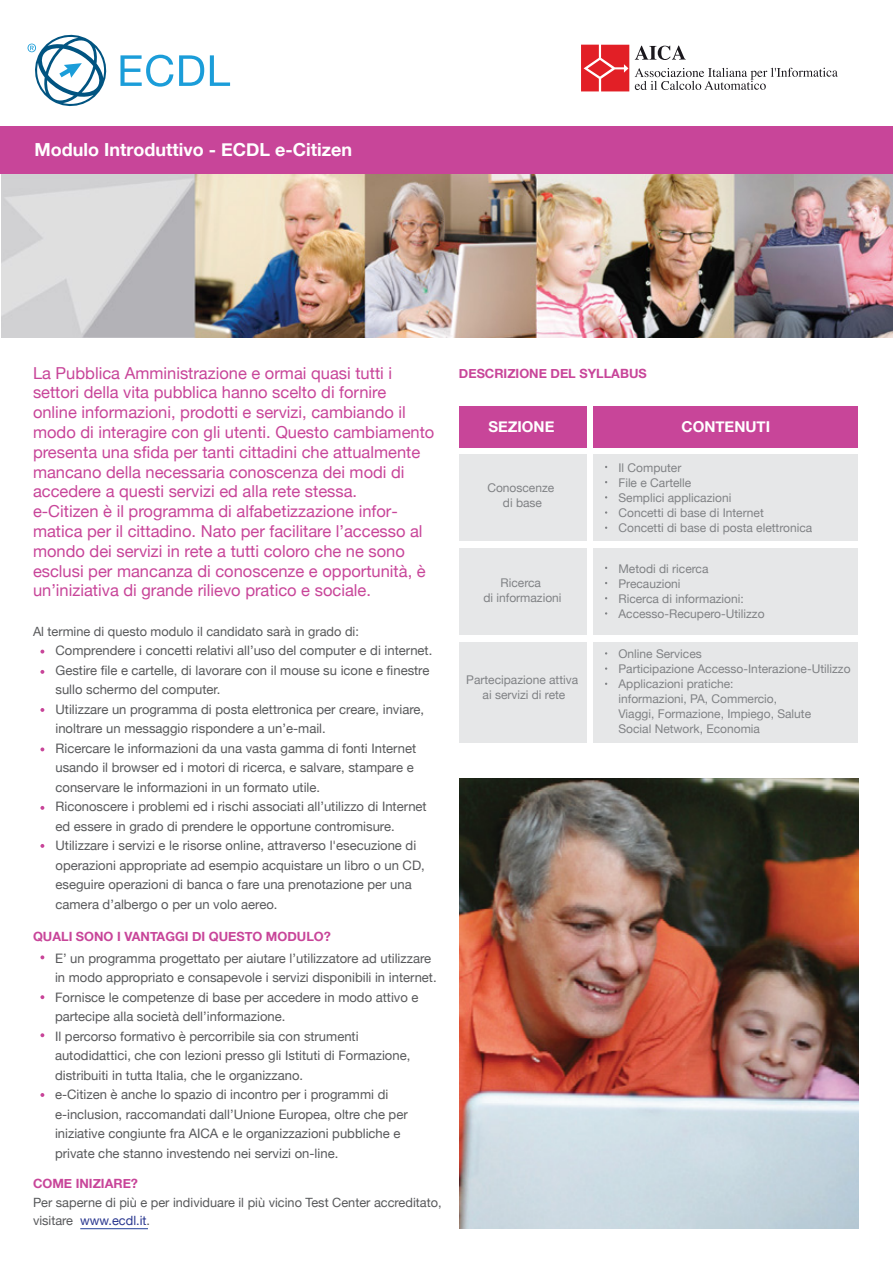
<style>
.page{position:relative;width:893px;height:1263px;background:#fff}
.page>*{position:absolute;margin:0;border:0;box-sizing:border-box;transform-origin:0 0}
.t1{font:700 18px "Helvetica Neue";color:#fff}
.t2{font:16.5px/19.8px "Helvetica Neue";color:#c84599}
.t3{font:700 15px "Helvetica Neue";color:#fff}
.t4{font:13.05px/19.5px "Helvetica Neue";color:#58595b}
.t5{font:12.75px/18px "Helvetica Neue";color:#58595b}
.t6{font:700 12.75px "Helvetica Neue";color:#c84599}
.t7{font:12px/15px "Helvetica Neue";color:#808285;text-align:center}
.s1{color:#2b3990}
</style>
<div class="page">
<img style="left:2px;top:174px;width:891px;height:163px">
<div style="left:594px;top:642px;width:264px;height:100px;background:#e6e7e8"></div>
<div style="left:0;top:126px;width:893px;height:48px;background:#c84599"></div>
<div style="left:459px;top:406px;width:127px;height:42px;background:#c84599"></div>
<div style="left:459px;top:454px;width:127px;height:86px;background:#e6e7e8"></div>
<div style="left:594px;top:454px;width:264px;height:86px;background:#e6e7e8"></div>
<div style="left:459px;top:548px;width:127px;height:86px;background:#e6e7e8"></div>
<div style="left:594px;top:548px;width:264px;height:86px;background:#e6e7e8"></div>
<div style="left:594px;top:406px;width:264px;height:42px;background:#c84599"></div>
<svg style="left:40px;top:650px;width:4px;height:3px"></svg>
<svg style="left:40px;top:670px;width:4px;height:4px"></svg>
<svg style="left:40px;top:708px;width:4px;height:4px"></svg>
<svg style="left:40px;top:747px;width:4px;height:4px"></svg>
<svg style="left:40px;top:806px;width:4px;height:4px"></svg>
<svg style="left:40px;top:844px;width:4px;height:4px"></svg>
<hr style="left:80px;top:1228px;width:68px;height:1px;background:#21409a">
<svg style="left:28px;top:34px;width:79px;height:73px"></svg>
<svg style="left:120px;top:55px;width:110px;height:32px"></svg>
<svg style="left:635px;top:46px;width:51px;height:14px"></svg>
<svg style="left:635px;top:68px;width:203px;height:22px"></svg>
<svg style="left:581px;top:45px;width:48px;height:46px;background:#e5383f"></svg>
<div style="left:459px;top:642px;width:127px;height:100px;background:#e6e7e8"></div>
<img style="left:459px;top:779px;width:399px;height:450px">
<svg style="left:40px;top:955px;width:4px;height:4px"></svg>
<svg style="left:40px;top:995px;width:4px;height:4px"></svg>
<svg style="left:40px;top:1033px;width:4px;height:4px"></svg>
<svg style="left:40px;top:1093px;width:4px;height:4px"></svg>
<h1 class="t1" style="left:34px;top:135px;width:319px">Modulo Introduttivo - ECDL e-Citizen</h1>
<p class="t2" style="left:33px;top:364px;width:403px">La Pubblica Amministrazione e ormai quasi tutti i settori della vita pubblica hanno scelto di fornire online informazioni, prodotti e servizi, cambiando il modo di interagire con gli utenti. Questo cambiamento presenta una sfida per tanti cittadini che attualmente mancano della necessaria conoscenza dei modi di accedere a questi servizi ed alla rete stessa.<br>e-Citizen è il programma di alfabetizzazione infor&shy;matica per il cittadino. Nato per facilitare l’accesso al mondo dei servizi in rete a tutti coloro che ne sono esclusi per mancanza di conoscenze e opportunità, è un’iniziativa di grande rilievo pratico e sociale.</p>
<p class="t5" style="left:33px;top:623px;width:327px">Al termine di questo modulo il candidato sarà in grado di:</p>
<p class="t4" style="left:56px;top:641px;width:378px">Comprendere i concetti relativi all’uso del computer e di internet.<br>Gestire file e cartelle, di lavorare con il mouse su icone e finestre sullo schermo del computer.<br>Utilizzare un programma di posta elettronica per creare, inviare, inoltrare un messaggio rispondere a un’e-mail.<br>Ricercare le informazioni da una vasta gamma di fonti Internet usando il browser ed i motori di ricerca, e salvare, stampare e conservare le informazioni in un formato utile.<br>Riconoscere i problemi ed i rischi associati all’utilizzo di Internet ed essere in grado di prendere le opportune contromisure.<br>Utilizzare i servizi e le risorse online, attraverso l'esecuzione di operazioni appropriate ad esempio acquistare un libro o un CD, eseguire operazioni di banca o fare una prenotazione per una camera d’albergo o per un volo aereo.</p>
<p class="t6" style="left:33px;top:927px;width:299px">QUALI SONO I VANTAGGI DI QUESTO MODULO?</p>
<p class="t4" style="left:55px;top:949px;width:383px">E’ un programma progettato per aiutare l’utilizzatore ad utilizzare in modo appropriato e consapevole i servizi disponibili in internet.<br>Fornisce le competenze di base per accedere in modo attivo e partecipe alla società dell’informazione.<br>Il percorso formativo è percorribile sia con strumenti autodidattici, che con lezioni presso gli Istituti di Formazione, distribuiti in tutta Italia, che le organizzano.<br>e-Citizen è anche lo spazio di incontro per i programmi di e-inclusion, raccomandati dall’Unione Europea, oltre che per iniziative congiunte fra AICA e le organizzazioni pubbliche e private che stanno investendo nei servizi on-line.</p>
<p class="t6" style="left:33px;top:1173px;width:107px">COME INIZIARE?</p>
<p class="t5" style="left:33px;top:1194px;width:410px">Per saperne di più e per individuare il più vicino Test Center accreditato, visitare <span class="s1">www.ecdl.it</span>.</p>
<p class="t6" style="left:459px;top:363px;width:189px">DESCRIZIONE DEL SYLLABUS</p>
<p class="t3" style="left:488px;top:415px;width:68px">SEZIONE</p>
<p class="t3" style="left:682px;top:415px;width:90px">CONTENUTI</p>
<p class="t7" style="left:487px;top:481px;width:68px">Conoscenze di base</p>
<p class="t7" style="left:483px;top:575px;width:80px">Ricerca<br>di informazioni</p>
<p class="t7" style="left:466px;top:673px;width:113px">Partecipazione attiva ai servizi di rete</p>
<p class="t7" style="left:618px;top:461px;width:195px;text-align:left">Il Computer<br>File e Cartelle<br>Semplici applicazioni<br>Concetti di base di Internet<br>Concetti di base di posta elettronica</p>
<p class="t7" style="left:618px;top:562px;width:148px;text-align:left">Metodi di ricerca<br>Precauzioni<br>Ricerca di informazioni:<br>Accesso-Recupero-Utilizzo</p>
<p class="t7" style="left:618px;top:647px;width:234px;text-align:left">Online Services<br>Participazione Accesso-Interazione-Utilizzo<br>Applicazioni pratiche:<br>informazioni, PA, Commercio,<br>Viaggi, Formazione, Impiego, Salute<br>Social Network, Economia</p>
</div>
